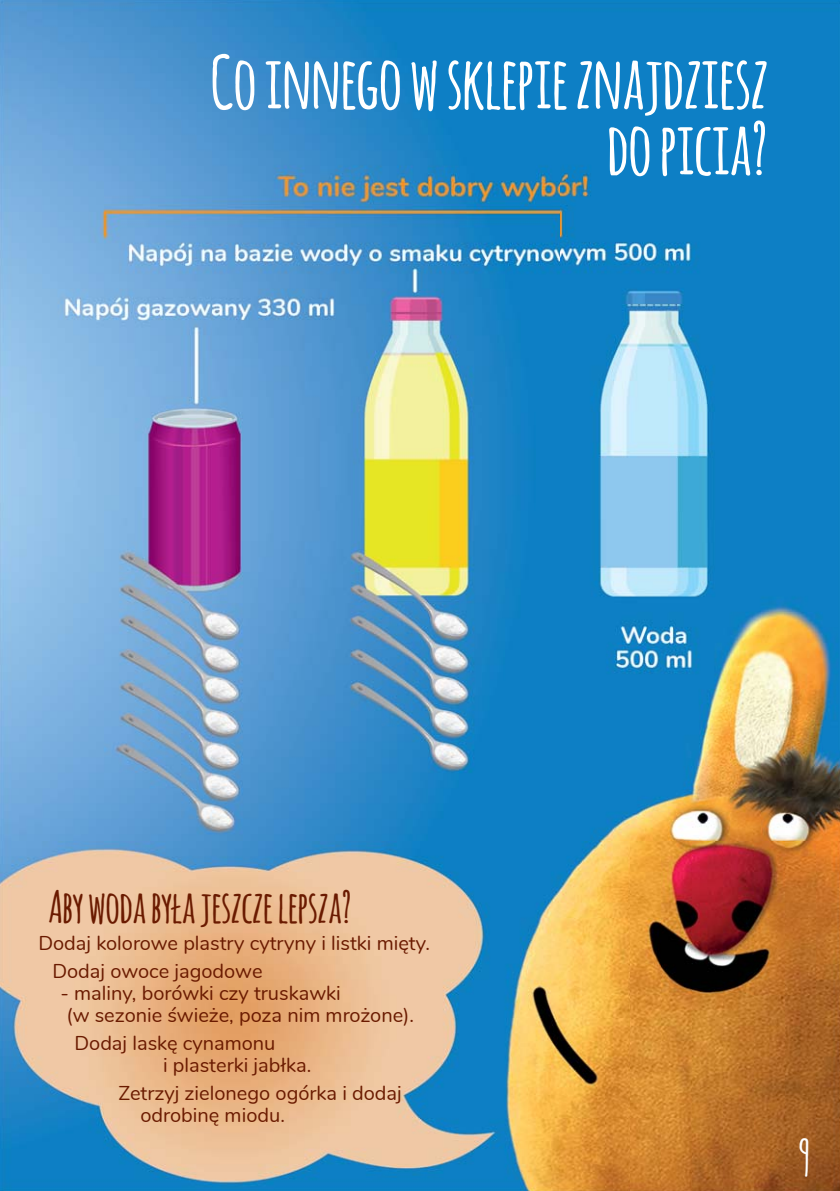
<style>
.page{position:relative;width:840px;height:1191px;background:#fff}
.page>*{position:absolute;margin:0;border:0;box-sizing:border-box;transform-origin:0 0}
.t1{font:700 72px/66px "Amatic";color:#fff;text-align:right}
.t2{font:700 48px "Amatic";color:#fff}
.t3{font:700 44px "Amatic";color:#6a1a00}
.t4{font:20px/22px "Nunito";color:#6a1a00}
</style>
<div class="page">
<img style="left:0;top:0;width:839px;height:1191px">
<img style="left:799px;top:1138px;width:8px;height:39px">
<h1 class="t1" style="left:211px;top:51px;width:558px">Co innego w sklepie znajdziesz do picia?</h1>
<h3 class="t3" style="left:48px;top:882px;width:305px">Aby woda była jeszcze lepsza?</h3>
<p class="t4" style="left:52px;top:930px;width:379px;line-height:27.6px;text-indent:-14px">Dodaj kolorowe plastry cytryny i listki mięty.<br>Dodaj owoce jagodowe</p>
<p class="t4" style="left:66px;top:982px;width:349px;text-indent:-6px">- maliny, borówki czy truskawki<br>(w sezonie świeże, poza nim mrożone).</p>
<p class="t4" style="left:163px;top:1032px;width:150px;text-indent:-89px">Dodaj laskę cynamonu<br>i plasterki jabłka.</p>
<p class="t4" style="left:140px;top:1082px;width:263px;text-indent:-22px">Zetrzyj zielonego ogórka i dodaj odrobinę miodu.</p>
<h2 class="t2" style="left:796px;top:1131px;width:15px">9</h2>
</div>
